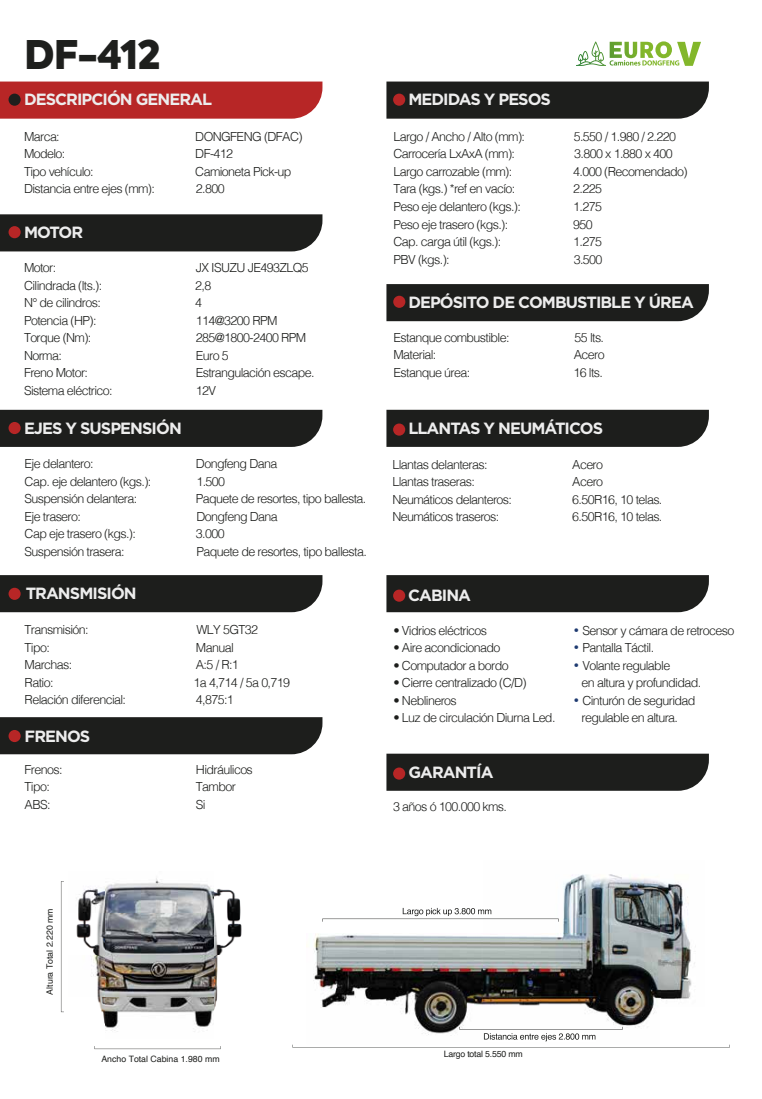
<style>
.page{position:relative;width:762px;height:1099px;background:#fff}
.page>*{position:absolute;margin:0;border:0;box-sizing:border-box;transform-origin:0 0}
.t1{font:900 39.25px "Axiforma";color:#1e1f1d}
.t2{font:700 16.25px "Gotham";letter-spacing:-.06em;color:#ededed}
.t3{font:300 12.5px/17.5px "Helvetica";letter-spacing:-.05em;color:#1d1e1c}
.t4{font:8.75px "Helvetica";color:#1d1e1c}
.t5{font:8.75px "Helvetica";letter-spacing:-.02em;color:#1d1e1c}
.s1{font-family:"Gotham";font-weight:400;font-size:13.75px;color:#1f3b71}
</style>
<div class="page">
<div style="left:0;top:82px;width:322px;height:37px;background:#b72626"></div>
<div style="left:0;top:214px;width:322px;height:37px;background:#1d1e1c"></div>
<div style="left:0;top:410px;width:322px;height:37px;background:#1d1e1c"></div>
<div style="left:0;top:575px;width:322px;height:37px;background:#1d1e1c"></div>
<div style="left:0;top:717px;width:322px;height:37px;background:#1d1e1c"></div>
<div style="left:386px;top:82px;width:323px;height:37px;background:#1d1e1c"></div>
<div style="left:386px;top:284px;width:323px;height:37px;background:#1d1e1c"></div>
<div style="left:386px;top:410px;width:323px;height:37px;background:#1d1e1c"></div>
<div style="left:386px;top:575px;width:323px;height:37px;background:#1d1e1c"></div>
<div style="left:386px;top:753px;width:323px;height:37px;background:#1d1e1c"></div>
<svg style="left:61px;top:881px;width:3px;height:131px"></svg>
<svg style="left:94px;top:1046px;width:127px;height:3px"></svg>
<div style="left:9px;top:94px;width:12px;height:12px;background:#1e1f1d;border-radius:50%"></div>
<div style="left:393px;top:94px;width:12px;height:12px;background:#b72626;border-radius:50%"></div>
<div style="left:393px;top:296px;width:12px;height:12px;background:#b72626;border-radius:50%"></div>
<div style="left:393px;top:423px;width:12px;height:12px;background:#b72626;border-radius:50%"></div>
<div style="left:393px;top:589px;width:12px;height:12px;background:#b72626;border-radius:50%"></div>
<div style="left:393px;top:767px;width:12px;height:12px;background:#b72626;border-radius:50%"></div>
<div style="left:9px;top:226px;width:12px;height:12px;background:#b72626;border-radius:50%"></div>
<div style="left:9px;top:422px;width:12px;height:12px;background:#b72626;border-radius:50%"></div>
<div style="left:9px;top:587px;width:12px;height:13px;background:#b72626;border-radius:50%"></div>
<div style="left:9px;top:730px;width:12px;height:12px;background:#b72626;border-radius:50%"></div>
<svg style="left:576px;top:41px;width:125px;height:25px"></svg>
<img style="left:76px;top:878px;width:166px;height:154px">
<img style="left:313px;top:874px;width:382px;height:168px">
<img style="left:460px;top:1026px;width:162px;height:3px">
<img style="left:484px;top:1033px;width:111px;height:8px">
<img style="left:322px;top:918px;width:237px;height:3px">
<img style="left:403px;top:907px;width:88px;height:9px">
<h1 class="t1" style="left:24px;top:27px;width:138px">DF-412</h1>
<h2 class="t2" style="left:24px;top:88px;width:190px">DESCRIPCIÓN GENERAL</h2>
<p class="t3" style="left:24px;top:127px;width:37px">Marca:</p>
<p class="t3" style="left:195px;top:127px;width:109px">DONGFENG (DFAC)</p>
<p class="t3" style="left:24px;top:144px;width:43px">Modelo:</p>
<p class="t3" style="left:195px;top:144px;width:39px">DF-412</p>
<p class="t3" style="left:24px;top:162px;width:71px">Tipo vehículo:</p>
<p class="t3" style="left:195px;top:162px;width:98px">Camioneta Pick-up</p>
<p class="t3" style="left:24px;top:179px;width:132px">Distancia entre ejes (mm):</p>
<p class="t3" style="left:196px;top:179px;width:30px">2.800</p>
<h2 class="t2" style="left:24px;top:221px;width:61px">MOTOR</h2>
<p class="t3" style="left:24px;top:258px;width:34px">Motor:</p>
<p class="t3" style="left:196px;top:258px;width:115px">JX ISUZU JE493ZLQ5</p>
<p class="t3" style="left:24px;top:276px;width:80px">Cilindrada (lts.):</p>
<p class="t3" style="left:195px;top:276px;width:18px">2,8</p>
<p class="t3" style="left:24px;top:293px;width:78px">N° de cilindros:</p>
<p class="t3" style="left:195px;top:293px;width:8px">4</p>
<p class="t3" style="left:24px;top:311px;width:74px">Potencia (HP):</p>
<p class="t3" style="left:196px;top:311px;width:83px">114@3200 RPM</p>
<p class="t3" style="left:24px;top:328px;width:69px">Torque (Nm):</p>
<p class="t3" style="left:196px;top:328px;width:112px">285@1800-2400 RPM</p>
<p class="t3" style="left:24px;top:346px;width:39px">Norma:</p>
<p class="t3" style="left:196px;top:346px;width:34px">Euro 5</p>
<p class="t3" style="left:24px;top:363px;width:65px">Freno Motor:</p>
<p class="t3" style="left:196px;top:363px;width:120px">Estrangulación escape.</p>
<p class="t3" style="left:24px;top:381px;width:90px">Sistema eléctrico:</p>
<p class="t3" style="left:196px;top:381px;width:22px">12V</p>
<h2 class="t2" style="left:24px;top:417px;width:159px">EJES Y SUSPENSIÓN</h2>
<p class="t3" style="left:25px;top:454px;width:70px">Eje delantero:</p>
<p class="t3" style="left:196px;top:454px;width:83px">Dongfeng Dana</p>
<p class="t3" style="left:25px;top:471px;width:128px">Cap. eje delantero (kgs.):</p>
<p class="t3" style="left:196px;top:471px;width:30px">1.500</p>
<p class="t3" style="left:25px;top:489px;width:114px">Suspensión delantera:</p>
<p class="t3" style="left:196px;top:489px;width:172px">Paquete de resortes, tipo ballesta.</p>
<p class="t3" style="left:25px;top:506px;width:58px">Eje trasero:</p>
<p class="t3" style="left:196px;top:506px;width:83px">Dongfeng Dana</p>
<p class="t3" style="left:25px;top:524px;width:113px">Cap eje trasero (kgs.):</p>
<p class="t3" style="left:196px;top:524px;width:30px">3.000</p>
<p class="t3" style="left:25px;top:541px;width:101px">Suspensión trasera:</p>
<p class="t3" style="left:196px;top:541px;width:172px">Paquete de resortes, tipo ballesta.</p>
<h2 class="t2" style="left:26px;top:582px;width:113px">TRANSMISIÓN</h2>
<p class="t3" style="left:25px;top:620px;width:65px">Transmisión:</p>
<p class="t3" style="left:196px;top:620px;width:63px">WLY 5GT32</p>
<p class="t3" style="left:25px;top:637px;width:27px">Tipo:</p>
<p class="t3" style="left:196px;top:637px;width:39px">Manual</p>
<p class="t3" style="left:25px;top:655px;width:49px">Marchas:</p>
<p class="t3" style="left:196px;top:655px;width:44px">A:5 / R:1</p>
<p class="t3" style="left:25px;top:672px;width:30px">Ratio:</p>
<p class="t3" style="left:194px;top:672px;width:98px">1a 4,714 / 5a 0,719</p>
<p class="t3" style="left:25px;top:690px;width:103px">Relación diferencial:</p>
<p class="t3" style="left:196px;top:690px;width:39px">4,875:1</p>
<h2 class="t2" style="left:25px;top:725px;width:67px">FRENOS</h2>
<p class="t3" style="left:25px;top:759px;width:39px">Frenos:</p>
<p class="t3" style="left:196px;top:759px;width:58px">Hidráulicos</p>
<p class="t3" style="left:25px;top:777px;width:27px">Tipo:</p>
<p class="t3" style="left:196px;top:777px;width:41px">Tambor</p>
<p class="t3" style="left:25px;top:794px;width:27px">ABS:</p>
<p class="t3" style="left:196px;top:794px;width:11px">Si</p>
<h2 class="t2" style="left:408px;top:88px;width:144px">MEDIDAS Y PESOS</h2>
<p class="t3" style="left:393px;top:127px;width:133px">Largo / Ancho / Alto (mm):</p>
<p class="t3" style="left:574px;top:127px;width:104px">5.550 / 1.980 / 2.220</p>
<p class="t3" style="left:393px;top:144px;width:123px">Carrocería LxAxA (mm):</p>
<p class="t3" style="left:574px;top:144px;width:100px">3.800 x 1.880 x 400</p>
<p class="t3" style="left:393px;top:162px;width:120px">Largo carrozable (mm):</p>
<p class="t3" style="left:573px;top:162px;width:116px">4.000 (Recomendado)</p>
<p class="t3" style="left:393px;top:179px;width:123px">Tara (kgs.) *ref en vacío:</p>
<p class="t3" style="left:573px;top:179px;width:30px">2.225</p>
<p class="t3" style="left:393px;top:197px;width:129px">Peso eje delantero (kgs.):</p>
<p class="t3" style="left:573px;top:197px;width:30px">1.275</p>
<p class="t3" style="left:393px;top:214px;width:116px">Peso eje trasero (kgs.):</p>
<p class="t3" style="left:573px;top:214px;width:21px">950</p>
<p class="t3" style="left:393px;top:232px;width:109px">Cap. carga útil (kgs.):</p>
<p class="t3" style="left:573px;top:232px;width:30px">1.275</p>
<p class="t3" style="left:393px;top:249px;width:58px">PBV (kgs.):</p>
<p class="t3" style="left:574px;top:249px;width:30px">3.500</p>
<h2 class="t2" style="left:408px;top:291px;width:287px">DEPÓSITO DE COMBUSTIBLE Y ÚREA</h2>
<p class="t3" style="left:393px;top:327px;width:118px">Estanque combustible:</p>
<p class="t3" style="left:574px;top:327px;width:31px">55 lts.</p>
<p class="t3" style="left:393px;top:345px;width:44px">Material:</p>
<p class="t3" style="left:574px;top:345px;width:32px">Acero</p>
<p class="t3" style="left:393px;top:362px;width:78px">Estanque úrea:</p>
<p class="t3" style="left:573px;top:362px;width:31px">16 lts.</p>
<h2 class="t2" style="left:408px;top:417px;width:196px">LLANTAS Y NEUMÁTICOS</h2>
<p class="t3" style="left:392px;top:454px;width:97px">Llantas delanteras:</p>
<p class="t3" style="left:572px;top:454px;width:32px">Acero</p>
<p class="t3" style="left:392px;top:472px;width:84px">Llantas traseras:</p>
<p class="t3" style="left:572px;top:472px;width:32px">Acero</p>
<p class="t3" style="left:392px;top:489px;width:121px">Neumáticos delanteros:</p>
<p class="t3" style="left:572px;top:489px;width:92px">6.50R16, 10 telas.</p>
<p class="t3" style="left:392px;top:507px;width:108px">Neumáticos traseros:</p>
<p class="t3" style="left:572px;top:507px;width:92px">6.50R16, 10 telas.</p>
<h2 class="t2" style="left:408px;top:584px;width:64px">CABINA</h2>
<p class="t3" style="left:393px;top:621px;width:95px">• Vidrios eléctricos</p>
<p class="t3" style="left:393px;top:638px;width:108px">• Aire acondicionado</p>
<p class="t3" style="left:393px;top:656px;width:117px">• Computador a bordo</p>
<p class="t3" style="left:393px;top:673px;width:135px">• Cierre centralizado (C/D)</p>
<p class="t3" style="left:393px;top:691px;width:65px">• Neblineros</p>
<p class="t3" style="left:393px;top:708px;width:163px">• Luz de circulación Diurna Led.</p>
<h2 class="t2" style="left:408px;top:761px;width:87px">GARANTÍA</h2>
<p class="t3" style="left:393px;top:796px;width:115px">3 años ó 100.000 kms.</p>
<p class="t3" style="left:573px;top:621px;width:163px"><span class="s1">•</span> Sensor y cámara de retroceso</p>
<p class="t3" style="left:573px;top:638px;width:83px"><span class="s1">•</span> Pantalla Táctil.</p>
<p class="t3" style="left:581px;top:656px;width:121px;text-indent:-9px"><span class="s1">•</span> Volante regulable<br>en altura y profundidad.</p>
<p class="t3" style="left:581px;top:691px;width:116px;text-indent:-9px"><span class="s1">•</span> Cinturón de seguridad regulable en altura.</p>
<p class="t4" style="left:43px;top:994px;width:88px;rotate:-90deg">Altura Total 2.220 mm</p>
<p class="t4" style="left:101px;top:1051px;width:120px">Ancho Total Cabina 1.980 mm</p>
<p class="t5" style="left:444px;top:1047px;width:81px">Largo total 5.550 mm</p>
</div>
